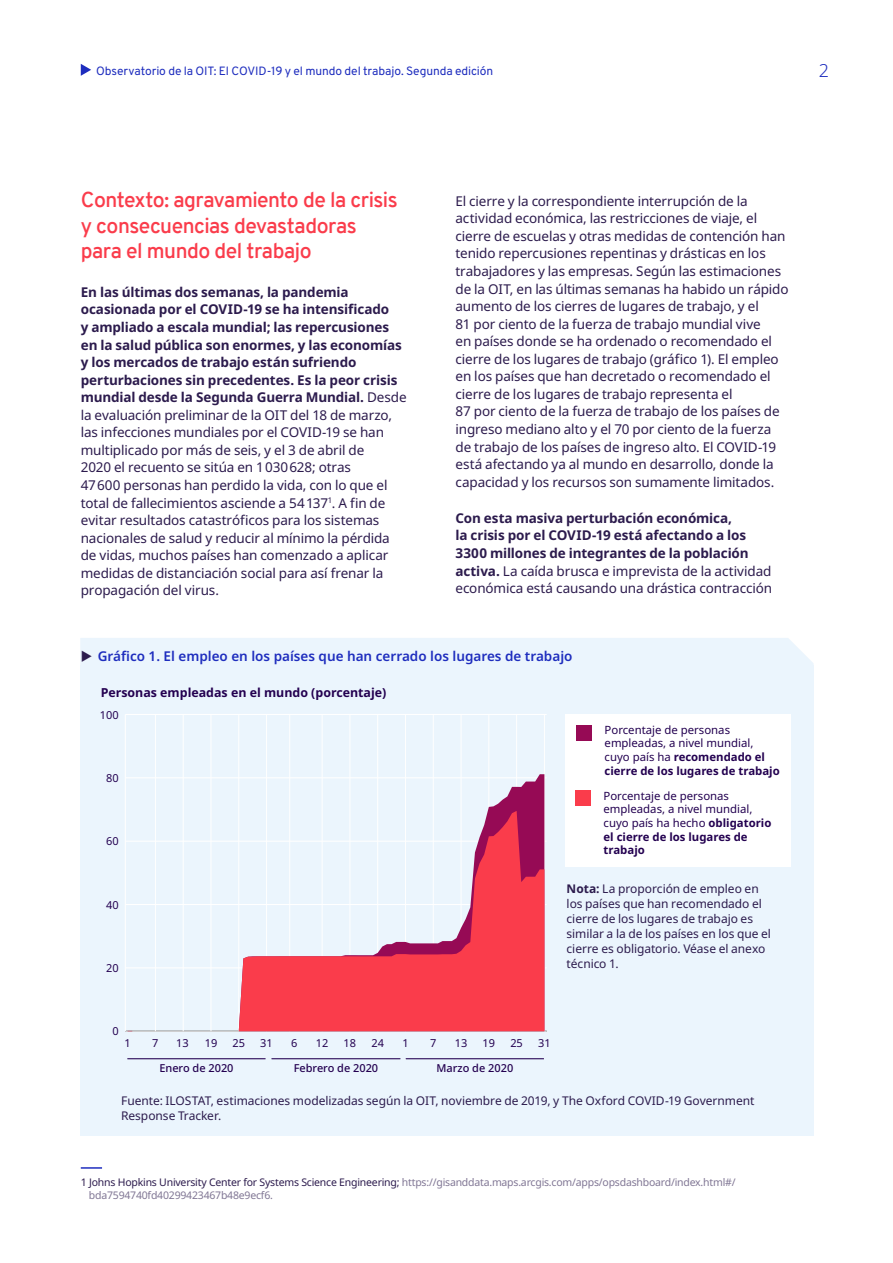
<style>
.page{position:relative;width:893px;height:1263px;background:#fff}
.page>*{position:absolute;margin:0;border:0;box-sizing:border-box;transform-origin:0 0}
.t1{font:600 21px/25.5px "Overpass";letter-spacing:-.025em;color:#fa3c4b}
.t2{font:300 18px "Noto Sans";color:#1e2dbe}
.t3{font:13.5px/17.5px "Noto Sans";letter-spacing:-.01em;color:#2c1b4d}
.t4{font:700 13.5px/17.5px "Noto Sans";letter-spacing:-.01em;color:#2c1b4d}
.t5{font:600 13.5px "Noto Sans";color:#1e2dbe}
.t6{font:700 12.45px "Noto Sans";color:#230050}
.t7{font:12px/15px "Noto Sans";letter-spacing:-.005em;color:#2c1b4d}
.t8{font:12px "Overpass";letter-spacing:-.005em;color:#1e2dbe}
.t9{font:11.4px/13.6px "Noto Sans";color:#230050}
.t10{font:10.95px "Noto Sans";color:#230050}
.t11{font:500 10.95px "Noto Sans";color:#230050}
.t12{font:10.5px/13.5px "Noto Sans";letter-spacing:-.02em;color:#807694}
.s1{font-weight:700}
.s2{font-weight:400}
.s3{color:#2c1b4d}
</style>
<div class="page">
<svg style="left:81px;top:64px;width:10px;height:12px"></svg>
<hr style="left:81px;top:1167px;width:21px;height:2px;background:#1e2dbe">
<div style="left:80px;top:638px;width:734px;height:27px;background:#ebf5fd"></div>
<div style="left:80px;top:665px;width:734px;height:470px;background:#ebf5fd"></div>
<hr style="left:155px;top:714px;width:1px;height:317px;background:#fff">
<hr style="left:183px;top:714px;width:1px;height:317px;background:#fff">
<hr style="left:211px;top:714px;width:1px;height:317px;background:#fff">
<hr style="left:238px;top:714px;width:1px;height:317px;background:#fff">
<hr style="left:266px;top:714px;width:1px;height:317px;background:#fff">
<hr style="left:289px;top:714px;width:1px;height:317px;background:#fff">
<hr style="left:322px;top:714px;width:1px;height:317px;background:#fff">
<hr style="left:350px;top:714px;width:1px;height:317px;background:#fff">
<hr style="left:377px;top:714px;width:1px;height:317px;background:#fff">
<hr style="left:405px;top:714px;width:1px;height:317px;background:#fff">
<hr style="left:433px;top:714px;width:1px;height:317px;background:#fff">
<hr style="left:461px;top:714px;width:1px;height:317px;background:#fff">
<hr style="left:489px;top:714px;width:1px;height:317px;background:#fff">
<hr style="left:516px;top:714px;width:1px;height:317px;background:#fff">
<hr style="left:544px;top:714px;width:1px;height:317px;background:#fff">
<hr style="left:125px;top:714px;width:1px;height:317px;background:#fff">
<hr style="left:125px;top:1031px;width:422px;height:1px;background:#fff">
<hr style="left:125px;top:967px;width:422px;height:1px;background:#fff">
<hr style="left:125px;top:904px;width:422px;height:1px;background:#fff">
<hr style="left:125px;top:841px;width:422px;height:1px;background:#fff">
<hr style="left:125px;top:777px;width:422px;height:1px;background:#fff">
<hr style="left:125px;top:714px;width:422px;height:1px;background:#fff">
<svg style="left:182px;top:774px;width:362px;height:37px"></svg>
<svg style="left:128px;top:811px;width:416px;height:220px"></svg>
<hr style="left:272px;top:1058px;width:128px;height:1px;background:#230050">
<hr style="left:127px;top:1058px;width:138px;height:1px;background:#230050">
<hr style="left:406px;top:1058px;width:138px;height:1px;background:#230050">
<div style="left:565px;top:714px;width:226px;height:153px;background:#fff"></div>
<div style="left:577px;top:725px;width:15px;height:15px;background:#960a55"></div>
<div style="left:576px;top:790px;width:15px;height:16px;background:#fa3c4b"></div>
<svg style="left:82px;top:650px;width:10px;height:11px"></svg>
<p class="t8" style="left:96px;top:62px;width:399px">Observatorio de la OIT: El COVID-19 y el mundo del trabajo. Segunda edición</p>
<h2 class="t2" style="left:819px;top:57px;width:12px">2</h2>
<h1 class="t1" style="left:81px;top:187px;width:318px">Contexto: agravamiento de la crisis y consecuencias devastadoras para el mundo del trabajo</h1>
<p class="t3" style="left:81px;top:284px;width:327px"><span class="s1">En las últimas dos semanas, la pandemia ocasionada por el COVID-19 se ha intensificado<br>y ampliado a escala mundial; las repercusiones en la salud pública son enormes, y las economías y los mercados de trabajo están sufriendo perturbaciones sin precedentes. Es la peor crisis mundial desde la Segunda Guerra Mundial.</span> Desde la evaluación preliminar de la OIT del 18 de marzo, las infecciones mundiales por el COVID-19 se han multiplicado por más de seis, y el 3 de abril de<br>2020 el recuento se sitúa en 1030628; otras<br>47600 personas han perdido la vida, con lo que el total de fallecimientos asciende a 54137<sup>1</sup>. A fin de evitar resultados catastróficos para los sistemas nacionales de salud y reducir al mínimo la pérdida de vidas, muchos países han comenzado a aplicar medidas de distanciación social para así frenar la propagación del virus.</p>
<p class="t3" style="left:455px;top:192px;width:335px">El cierre y la correspondiente interrupción de la actividad económica, las restricciones de viaje, el cierre de escuelas y otras medidas de contención han tenido repercusiones repentinas y drásticas en los trabajadores y las empresas. Según las estimaciones de la OIT, en las últimas semanas ha habido un rápido aumento de los cierres de lugares de trabajo, y el<br>81 por ciento de la fuerza de trabajo mundial vive<br>en países donde se ha ordenado o recomendado el cierre de los lugares de trabajo (gráfico 1). El empleo en los países que han decretado o recomendado el cierre de los lugares de trabajo representa el<br>87 por ciento de la fuerza de trabajo de los países de ingreso mediano alto y el 70 por ciento de la fuerza de trabajo de los países de ingreso alto. El COVID-19 está afectando ya al mundo en desarrollo, donde la capacidad y los recursos son sumamente limitados.</p>
<p class="t4" style="left:455px;top:509px;width:318px">Con esta masiva perturbación económica,<br>la crisis por el COVID-19 está afectando a los 3300 millones de integrantes de la población activa. <span class="s2">La caída brusca e imprevista de la actividad económica está causando una drástica contracción</span></p>
<p class="t5" style="left:98px;top:646px;width:476px">Gráfico 1. El empleo en los países que han cerrado los lugares de trabajo</p>
<p class="t6" style="left:101px;top:683px;width:287px">Personas empleadas en el mundo (porcentaje)</p>
<p class="t10" style="left:100px;top:707px;width:20px">100</p>
<p class="t10" style="left:106px;top:770px;width:14px">80</p>
<p class="t10" style="left:106px;top:833px;width:14px">60</p>
<p class="t10" style="left:106px;top:897px;width:14px">40</p>
<p class="t10" style="left:106px;top:960px;width:14px">20</p>
<p class="t9" style="left:605px;top:723px;width:177px">Porcentaje de personas empleadas, a nivel mundial, cuyo país ha <span class="s1">recomendado el cierre de los lugares de trabajo</span></p>
<p class="t9" style="left:604px;top:789px;width:169px">Porcentaje de personas empleadas, a nivel mundial, cuyo país ha hecho <span class="s1">obligatorio el cierre de los lugares de trabajo</span></p>
<p class="t7" style="left:567px;top:881px;width:206px"><span class="s1">Nota:</span> La proporción de empleo en los países que han recomendado el cierre de los lugares de trabajo es similar a la de los países en los que el cierre es obligatorio. Véase el anexo técnico 1.</p>
<p class="t10" style="left:112px;top:1024px;width:8px">0</p>
<p class="t10" style="left:125px;top:1035px;width:8px">1</p>
<p class="t10" style="left:152px;top:1035px;width:8px">7</p>
<p class="t10" style="left:176px;top:1035px;width:14px">13</p>
<p class="t10" style="left:205px;top:1035px;width:14px">19</p>
<p class="t10" style="left:232px;top:1035px;width:14px">25</p>
<p class="t10" style="left:260px;top:1035px;width:14px">31</p>
<p class="t10" style="left:291px;top:1035px;width:8px">6</p>
<p class="t10" style="left:316px;top:1035px;width:14px">12</p>
<p class="t10" style="left:344px;top:1035px;width:14px">18</p>
<p class="t10" style="left:371px;top:1035px;width:14px">24</p>
<p class="t10" style="left:402px;top:1035px;width:8px">1</p>
<p class="t10" style="left:430px;top:1035px;width:8px">7</p>
<p class="t10" style="left:455px;top:1035px;width:14px">13</p>
<p class="t10" style="left:483px;top:1035px;width:14px">19</p>
<p class="t10" style="left:510px;top:1035px;width:14px">25</p>
<p class="t10" style="left:538px;top:1035px;width:14px">31</p>
<p class="t11" style="left:159px;top:1061px;width:76px">Enero de 2020</p>
<p class="t11" style="left:294px;top:1061px;width:86px">Febrero de 2020</p>
<p class="t11" style="left:437px;top:1061px;width:78px">Marzo de 2020</p>
<p class="t7" style="left:121px;top:1093px;width:635px">Fuente: ILOSTAT, estimaciones modelizadas según la OIT, noviembre de 2019, y The Oxford COVID-19 Government<br>Response Tracker.</p>
<p class="t12" style="left:89px;top:1175px;width:648px;text-indent:-8px"><span class="s3">1 Johns Hopkins University Center for Systems Science Engineering;</span> https://gisanddata.maps.arcgis.com/apps/opsdashboard/index.html#/ bda7594740fd40299423467b48e9ecf6.</p>
</div>
